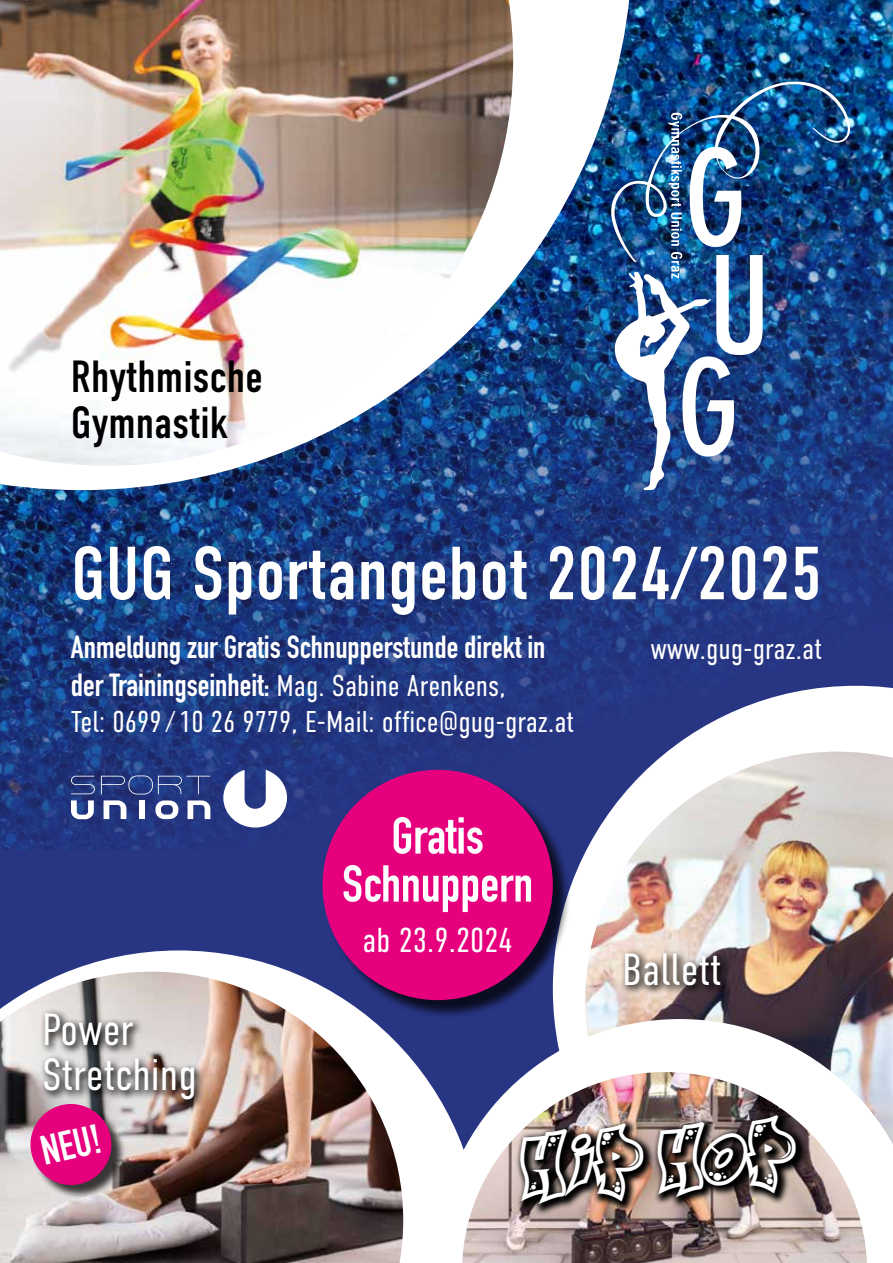
<style>
.page{position:relative;width:893px;height:1263px;background:#fff}
.page>*{position:absolute;margin:0;border:0;box-sizing:border-box;transform-origin:0 0}
.t1{font:75px "DIN Condensed";color:#fff}
.t2{font:700 51px/48px "DIN Condensed";color:#fff;text-align:center}
.t3{font:300 45px/45px "DIN Condensed";color:#fff}
.t4{font:45px/46.5px "DIN Condensed";color:#000}
.t5{font:42.9px "Next Custom";color:#fff}
.t6{font:700 40.65px "DIN Condensed";color:#fff}
.t7{font:300 34.5px "DIN Condensed";color:#fff}
.t8{font:700 31.5px/37.8px "DIN Condensed";color:#fff}
.t9{font:300 30px "DIN Condensed";color:#fff}
.s1{font-weight:300;font-size:30px}
</style>
<div class="page">
<img style="left:0;top:0;width:893px;height:850px">
<img style="left:0;top:0;width:632px;height:490px">
<img style="left:0;top:0;width:513px;height:466px">
<img style="left:610px;top:81px;width:240px;height:409px">
<div style="left:0;top:850px;width:893px;height:413px;background:#283583"></div>
<svg style="left:553px;top:686px;width:340px;height:333px"></svg>
<img style="left:585px;top:752px;width:308px;height:267px">
<svg style="left:67px;top:950px;width:369px;height:313px;fill:#fff"></svg>
<img style="left:0;top:972px;width:403px;height:291px">
<svg style="left:40px;top:1008px;width:165px;height:102px;background:#a39d9b"></svg>
<div style="left:325px;top:772px;width:247px;height:247px;background:#000;opacity:.75"></div>
<div style="left:322px;top:770px;width:231px;height:230px;background:#e6007d;border-radius:50%"></div>
<svg style="left:71px;top:800px;width:23px;height:19px"></svg>
<svg style="left:104px;top:800px;width:22px;height:19px"></svg>
<div style="left:139px;top:800px;width:6px;height:19px;background:#fff"></div>
<svg style="left:155px;top:800px;width:23px;height:19px"></svg>
<svg style="left:188px;top:800px;width:22px;height:19px"></svg>
<svg style="left:71px;top:776px;width:24px;height:18px"></svg>
<svg style="left:101px;top:775px;width:109px;height:19px;background:#384b8d"></svg>
<svg style="left:223px;top:770px;width:64px;height:57px"></svg>
<svg style="left:620px;top:948px;width:111px;height:48px;background:#857975"></svg>
<svg style="left:436px;top:1019px;width:457px;height:244px;fill:#fff"></svg>
<img style="left:462px;top:1072px;width:405px;height:191px">
<img style="left:515px;top:1110px;width:293px;height:106px">
<div style="left:33px;top:1106px;width:94px;height:94px;background:#000;opacity:.75"></div>
<svg style="left:26px;top:1100px;width:89px;height:89px;background:#ca3384"></svg>
<h3 class="t4" style="left:71px;top:354px;width:194px">Rhythmische<br>Gymnastik</h3>
<h1 class="t1" style="left:71px;top:532px;width:752px">GUG Sportangebot 2024/2025</h1>
<p class="t8" style="left:71px;top:628px;width:476px">Anmeldung zur Gratis Schnupperstunde direkt in der Trainingseinheit: <span class="s1">Mag. Sabine Arenkens,</span></p>
<p class="t9" style="left:71px;top:705px;width:505px">Tel: 0699 / 10 26 9779, E-Mail: office@gug-graz.at</p>
<h3 class="t3" style="left:42px;top:1007px;width:156px">Power<br>Stretching</h3>
<h2 class="t2" style="left:342px;top:811px;width:193px">Gratis<br>Schnuppern</h2>
<p class="t7" style="left:363px;top:920px;width:152px">ab 23.9.2024</p>
<p class="t9" style="left:650px;top:632px;width:173px">www.gug-graz.at</p>
<h3 class="t3" style="left:622px;top:947px;width:101px">Ballett</h3>
<p class="t6" style="left:36px;top:1125px;width:62px;rotate:-13deg">NEU!</p>
<h3 class="t5" style="left:520px;top:1145px;width:275px;rotate:-3deg">HIP HOP</h3>
</div>
